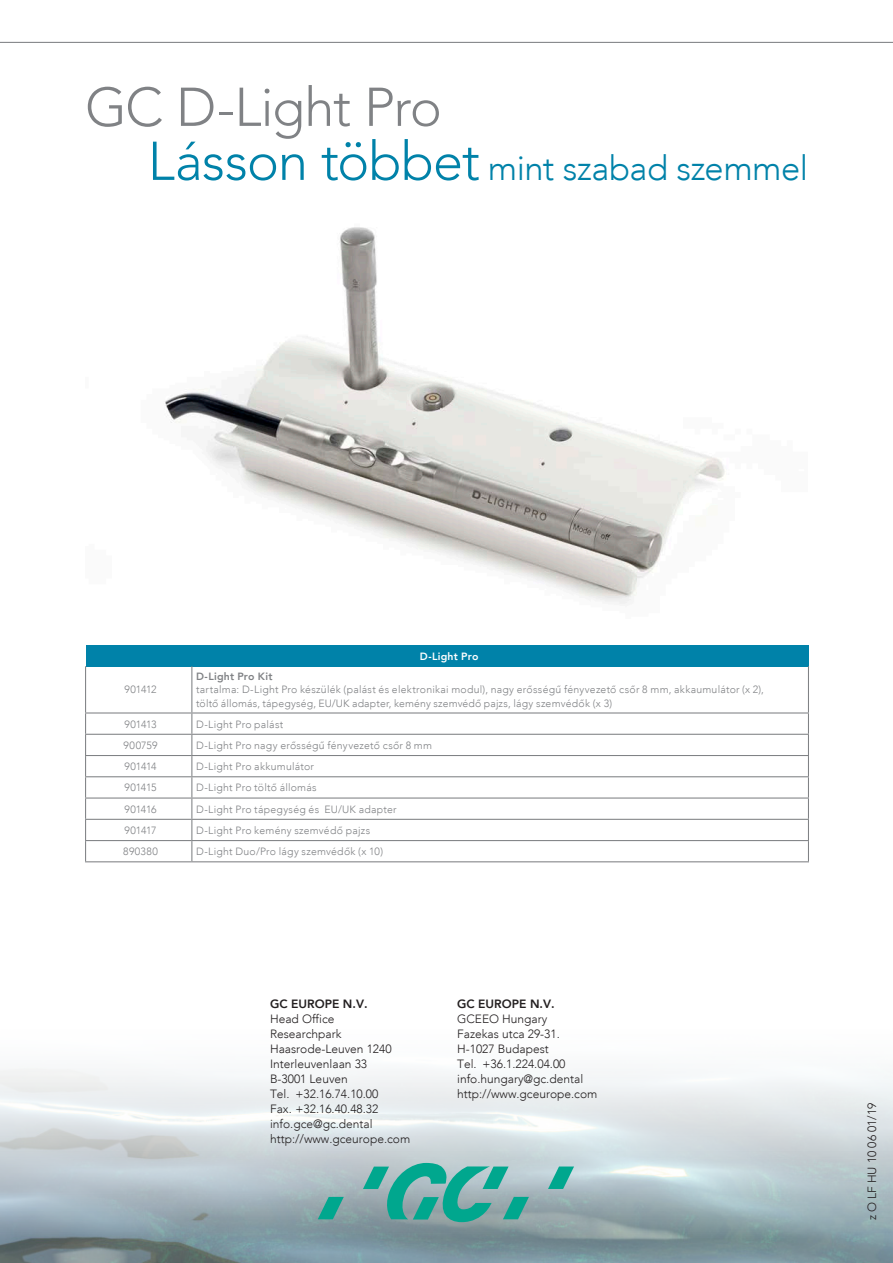
<style>
.page{position:relative;width:893px;height:1263px;background:#fff}
.page>*{position:absolute;margin:0;border:0;box-sizing:border-box;transform-origin:0 0}
.Teksten-E{font:300 54px "Avenir";letter-spacing:-.03em;color:#808285}
.Teksten-E-2{font:300 34.5px "Avenir";letter-spacing:-.015em;color:#0082a9}
.t1{font:300 12px "Avenir";color:#231f20}
.t2{font:800 12px "Avenir";color:#231f20}
.Teksten-E-3{font:300 10.5px/13.5px "Avenir";letter-spacing:.02em;color:#808285}
.Teksten-E-4{font:800 10.5px "Avenir";letter-spacing:.025em;color:#808285}
.Teksten-E-5{font:800 10.5px "Avenir";letter-spacing:.025em;color:#fff}
.s1{font-size:54px}
</style>
<div class="page">
<img style="left:0;top:1068px;width:893px;height:195px">
<svg style="left:548px;top:1166px;width:26px;height:23px"></svg>
<svg style="left:363px;top:1163px;width:166px;height:59px;background:#63aea7"></svg>
<svg style="left:318px;top:1197px;width:26px;height:22px"></svg>
<svg style="left:0;top:41px;width:893px;height:2px;background:#babbbd"></svg>
<img style="left:165px;top:227px;width:560px;height:377px">
<div style="left:86px;top:645px;width:722px;height:21px;background:#0082a9"></div>
<hr style="left:85px;top:666px;width:1px;height:46px;background:#808285">
<hr style="left:191px;top:666px;width:1px;height:46px;background:#808285">
<hr style="left:808px;top:666px;width:1px;height:46px;background:#808285">
<hr style="left:85px;top:712px;width:107px;height:1px;background:#808285">
<hr style="left:192px;top:712px;width:617px;height:1px;background:#808285">
<hr style="left:85px;top:734px;width:107px;height:1px;background:#808285">
<hr style="left:192px;top:734px;width:617px;height:1px;background:#808285">
<hr style="left:85px;top:755px;width:107px;height:1px;background:#808285">
<hr style="left:192px;top:755px;width:617px;height:1px;background:#808285">
<hr style="left:85px;top:776px;width:107px;height:1px;background:#808285">
<hr style="left:192px;top:776px;width:617px;height:1px;background:#808285">
<hr style="left:85px;top:797px;width:107px;height:1px;background:#808285">
<hr style="left:192px;top:797px;width:617px;height:1px;background:#808285">
<hr style="left:85px;top:819px;width:107px;height:1px;background:#808285">
<hr style="left:192px;top:819px;width:617px;height:1px;background:#808285">
<hr style="left:85px;top:840px;width:107px;height:1px;background:#808285">
<svg style="left:85px;top:713px;width:1px;height:148px"></svg>
<hr style="left:192px;top:840px;width:617px;height:1px;background:#808285">
<svg style="left:191px;top:713px;width:1px;height:148px"></svg>
<svg style="left:808px;top:713px;width:1px;height:148px"></svg>
<hr style="left:85px;top:861px;width:107px;height:1px;background:#808285">
<hr style="left:192px;top:861px;width:617px;height:1px;background:#808285">
<p class="Teksten-E" style="left:85px;top:76px;width:358px">GC D-Light Pro</p>
<p class="Teksten-E-2" style="left:148px;top:148px;width:662px"><span class="s1">Lásson többet</span> mint szabad szemmel</p>
<p class="Teksten-E-3" style="left:124px;top:683px;width:34px">901412</p>
<p class="Teksten-E-5" style="left:420px;top:650px;width:60px">D-Light Pro</p>
<p class="Teksten-E-4" style="left:196px;top:670px;width:78px">D-Light Pro Kit</p>
<p class="Teksten-E-3" style="left:196px;top:683px;width:569px">tartalma: D-Light Pro készülék (palást és elektronikai modul), nagy erősségű fényvezető csőr 8 mm, akkaumulátor (x 2), töltő állomás, tápegység, EU/UK adapter, kemény szemvédő pajzs, lágy szemvédők (x 3)</p>
<p class="Teksten-E-3" style="left:125px;top:717px;width:34px">901413</p>
<p class="Teksten-E-3" style="left:196px;top:717px;width:89px">D-Light Pro palást</p>
<p class="Teksten-E-3" style="left:124px;top:738px;width:35px">900759</p>
<p class="Teksten-E-3" style="left:196px;top:738px;width:237px">D-Light Pro nagy erősségű fényvezető csőr 8 mm</p>
<p class="Teksten-E-3" style="left:124px;top:760px;width:34px">901414</p>
<p class="Teksten-E-3" style="left:196px;top:760px;width:119px">D-Light Pro akkumulátor</p>
<p class="Teksten-E-3" style="left:124px;top:781px;width:34px">901415</p>
<p class="Teksten-E-3" style="left:196px;top:781px;width:122px">D-Light Pro töltő állomás</p>
<p class="Teksten-E-3" style="left:124px;top:802px;width:34px">901416</p>
<p class="Teksten-E-3" style="left:196px;top:802px;width:202px">D-Light Pro tápegység és EU/UK adapter</p>
<p class="Teksten-E-3" style="left:125px;top:823px;width:34px">901417</p>
<p class="Teksten-E-3" style="left:196px;top:823px;width:176px">D-Light Pro kemény szemvédő pajzs</p>
<p class="Teksten-E-3" style="left:123px;top:845px;width:36px">890380</p>
<p class="Teksten-E-3" style="left:196px;top:845px;width:188px">D-Light Duo/Pro lágy szemvédők (x 10)</p>
<p class="t2" style="left:270px;top:997px;width:99px">GC EUROPE N.V.</p>
<p class="t1" style="left:270px;top:1012px;width:66px">Head Office</p>
<p class="t1" style="left:270px;top:1027px;width:73px">Researchpark</p>
<p class="t1" style="left:270px;top:1042px;width:123px">Haasrode-Leuven 1240</p>
<p class="t1" style="left:270px;top:1057px;width:99px">Interleuvenlaan 33</p>
<p class="t1" style="left:270px;top:1072px;width:79px">B-3001 Leuven</p>
<p class="t1" style="left:270px;top:1087px;width:110px">Tel. +32.16.74.10.00</p>
<p class="t1" style="left:270px;top:1102px;width:110px">Fax. +32.16.40.48.32</p>
<p class="t1" style="left:270px;top:1117px;width:104px">info.gce@gc.dental</p>
<p class="t1" style="left:270px;top:1132px;width:142px">http://www.gceurope.com</p>
<p class="t2" style="left:457px;top:997px;width:99px">GC EUROPE N.V.</p>
<p class="t1" style="left:457px;top:1012px;width:92px">GCEEO Hungary</p>
<p class="t1" style="left:457px;top:1027px;width:104px">Fazekas utca 29-31.</p>
<p class="t1" style="left:457px;top:1042px;width:93px">H-1027 Budapest</p>
<p class="t1" style="left:457px;top:1057px;width:110px">Tel. +36.1.224.04.00</p>
<p class="t1" style="left:457px;top:1072px;width:128px">info.hungary@gc.dental</p>
<p class="t1" style="left:457px;top:1087px;width:142px">http://www.gceurope.com</p>
<p class="t1" style="left:865px;top:1220px;width:119px;rotate:-90deg">z O LF HU 10 06 01/19</p>
</div>
